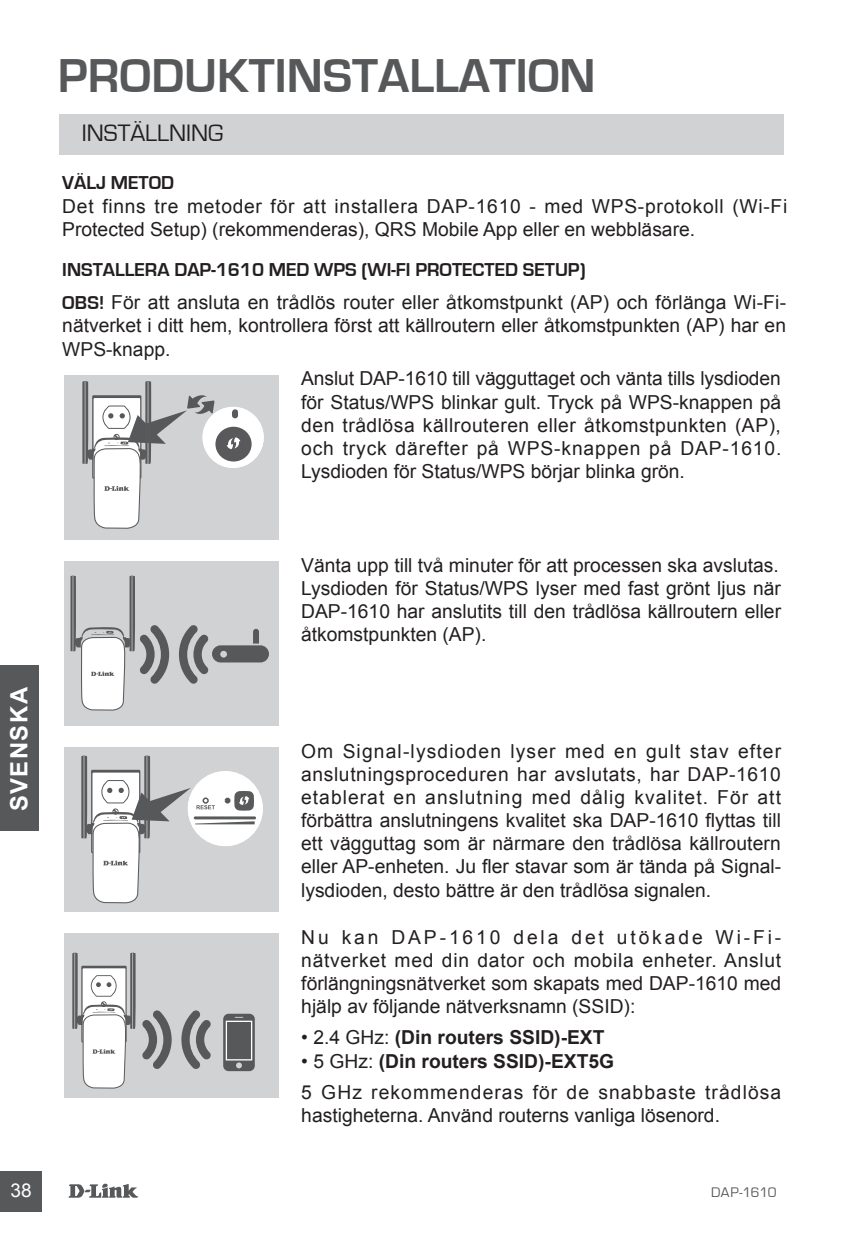
<style>
.page{position:relative;width:844px;height:1241px;background:#fff}
.page>*{position:absolute;margin:0;border:0;box-sizing:border-box;transform-origin:0 0}
.t1{font:700 49px "Eurostile";color:#57585a}
.t2{font:24.5px "Eurostile";color:#231f20}
.t3{font:700 23.8px "Arial";letter-spacing:.06em;color:#fff}
.t4{font:19.25px/23.1px "Arial";color:#231f20;text-align:justify}
.t5{font:19.25px/31.2px "Arial";letter-spacing:.055em;color:#231f20}
.t6{font:700 19.25px "Eurostile";color:#231f20}
.t7{font:700 19.25px "Arial";color:#231f20}
.t8{font:18.9px "Arial";color:#fff}
.t9{font:14.35px "Eurostile";letter-spacing:-.01em;color:#57585a}
.s1{font-family:"Eurostile";font-weight:700}
.s2{font-weight:400}
.s3{font-weight:700}
</style>
<div class="page">
<svg style="left:68px;top:1183px;width:70px;height:14px"></svg>
<div style="left:0;top:1170px;width:41px;height:41px;background:#57585a"></div>
<div style="left:0;top:665px;width:38px;height:165px;background:#57585a"></div>
<div style="left:60px;top:114px;width:724px;height:41px;background:#d1d2d4"></div>
<div style="left:64px;top:933px;width:215px;height:164px;background:#d1d2d4"></div>
<svg style="left:223px;top:1013px;width:32px;height:57px"></svg>
<svg style="left:181px;top:1010px;width:30px;height:59px"></svg>
<svg style="left:142px;top:1010px;width:30px;height:59px"></svg>
<div style="left:64px;top:747px;width:215px;height:164px;background:#d1d2d4"></div>
<div style="left:64px;top:561px;width:215px;height:164px;background:#d1d2d4"></div>
<svg style="left:179px;top:625px;width:90px;height:59px"></svg>
<div style="left:64px;top:375px;width:215px;height:164px;background:#d1d2d4"></div>
<svg style="left:82px;top:381px;width:182px;height:148px"></svg>
<svg style="left:70px;top:575px;width:99px;height:136px"></svg>
<svg style="left:72px;top:952px;width:64px;height:136px"></svg>
<svg style="left:81px;top:755px;width:182px;height:148px"></svg>
<h1 class="t1" style="left:58px;top:49px;width:539px">PRODUKTINSTALLATION</h1>
<p class="t2" style="left:82px;top:120px;width:143px">INSTÄLLNING</p>
<p class="t6" style="left:62px;top:172px;width:113px">VÄLJ METOD</p>
<p class="t4" style="left:62px;top:194px;width:726px">Det finns tre metoder för att installera DAP-1610 - med WPS-protokoll (Wi-Fi<br>Protected Setup) (rekommenderas), QRS Mobile App eller en webbläsare.</p>
<p class="t6" style="left:62px;top:259px;width:524px">INSTALLERA DAP-1610 MED WPS (WI-FI PROTECTED SETUP)</p>
<p class="t4" style="left:62px;top:291px;width:725px"><span class="s1">OBS!</span> För att ansluta en trådlös router eller åtkomstpunkt (AP) och förlänga Wi-Fi&shy;nätverket i ditt hem, kontrollera först att källroutern eller åtkomstpunkten (AP) har en WPS-knapp.</p>
<p class="t4" style="left:301px;top:367px;width:481px">Anslut DAP-1610 till vägguttaget och vänta tills lysdioden för Status/WPS blinkar gult. Tryck på WPS-knappen på den trådlösa källrouteren eller åtkomstpunkten (AP), och tryck därefter på WPS-knappen på DAP-1610.<br>Lysdioden för Status/WPS börjar blinka grön.</p>
<p class="t3" style="left:3px;top:810px;width:126px;rotate:-90deg">SVENSKA</p>
<p class="t4" style="left:301px;top:553px;width:481px">Vänta upp till två minuter för att processen ska avslutas.<br>Lysdioden för Status/WPS lyser med fast grönt ljus när DAP-1610 har anslutits till den trådlösa källroutern eller åtkomstpunkten (AP).</p>
<p class="t4" style="left:301px;top:739px;width:481px">Om Signal-lysdioden lyser med en gult stav efter anslutningsproceduren har avslutats, har DAP-1610 etablerat en anslutning med dålig kvalitet. För att förbättra anslutningens kvalitet ska DAP-1610 flyttas till ett vägguttag som är närmare den trådlösa källroutern eller AP-enheten. Ju fler stavar som är tända på Signal&shy;lysdioden, desto bättre är den trådlösa signalen.</p>
<p class="t4" style="left:301px;top:925px;width:481px">Nu kan DAP-1610 dela det utökade Wi-Fi&shy;nätverket med din dator och mobila enheter. Anslut förlängningsnätverket som skapats med DAP-1610 med hjälp av följande nätverksnamn (SSID):</p>
<p class="t7" style="left:301px;top:1024px;width:305px"><span class="s2">• 2.4 GHz:</span> (Din routers SSID)-EXT</p>
<p class="t5" style="left:301px;top:1045px;width:481px">• 5 GHz: <span class="s3">(Din routers SSID)-EXT5G<br></span>5 GHz rekommenderas för de snabbaste trådlösa</p>
<p class="t4" style="left:301px;top:1103px;width:420px">hastigheterna. Använd routerns vanliga lösenord.</p>
<p class="t8" style="left:10px;top:1178px;width:23px">38</p>
<p class="t9" style="left:711px;top:1184px;width:67px">DAP-1610</p>
</div>
